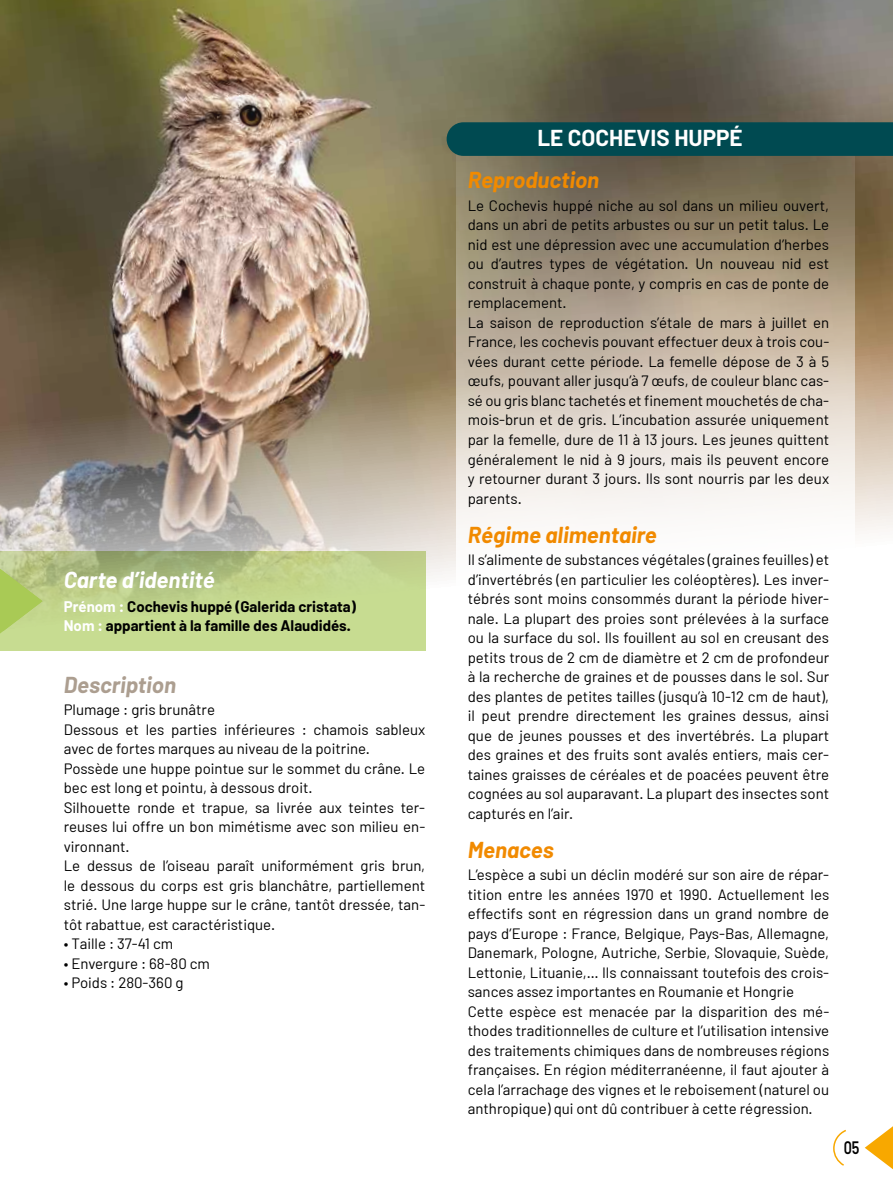
<style>
.page{position:relative;width:893px;height:1191px;background:#fff}
.page>*{position:absolute;margin:0;border:0;box-sizing:border-box;transform-origin:0 0}
.t1{font:italic 700 22.5px "Barlow";color:#f18a00}
.t2{font:700 22.5px "Barlow";color:#fff}
.t3{font:italic 700 22.5px "Barlow";color:#fff}
.t4{font:italic 700 22.5px "Barlow";color:#ac9e90}
.t5{font:600 18px "Barlow";color:#000;scale:.8 1}
.t6{font:15px/19.5px "Barlow";color:#000}
.t7{font:700 15px/19.5px "Barlow";color:#000}
.s1{color:#fff}
</style>
<div class="page">
<img style="left:0;top:0;width:893px;height:651px">
<svg style="left:865px;top:1126px;width:28px;height:43px"></svg>
<svg style="left:833px;top:1129px;width:13px;height:37px"></svg>
<svg style="left:0;top:569px;width:43px;height:64px;background:#b4cc6f"></svg>
<svg style="left:456px;top:111px;width:399px;height:540px"></svg>
<div style="left:447px;top:122px;width:446px;height:34px;background:#004a51"></div>
<h1 class="t3" style="left:64px;top:565px;width:152px">Carte d’identité</h1>
<p class="t7" style="left:64px;top:596px;width:294px"><span class="s1">Prénom :</span> Cochevis huppé (Galerida cristata)<br><span class="s1">Nom :</span> appartient à la famille des Alaudidés.</p>
<h1 class="t4" style="left:64px;top:670px;width:114px">Description</h1>
<p class="t6" style="left:64px;top:699px;width:363px">Plumage : gris brunâtre<br>Dessous et les parties inférieures : chamois sableux avec de fortes marques au niveau de la poitrine.<br>Possède une huppe pointue sur le sommet du crâne. Le bec est long et pointu, à dessous droit.<br>Silhouette ronde et trapue, sa livrée aux teintes ter&shy;reuses lui offre un bon mimétisme avec son milieu en&shy;vironnant.<br>Le dessus de l’oiseau paraît uniformément gris brun, le dessous du corps est gris blanchâtre, partiellement strié. Une large huppe sur le crâne, tantôt dressée, tan&shy;tôt rabattue, est caractéristique.</p>
<p class="t6" style="left:64px;top:933px;width:111px">• Taille : 37-41 cm</p>
<p class="t6" style="left:64px;top:953px;width:148px">• Envergure : 68-80 cm</p>
<p class="t6" style="left:64px;top:972px;width:121px">• Poids : 280-360 g</p>
<h1 class="t2" style="left:537px;top:124px;width:207px">LE COCHEVIS HUPPÉ</h1>
<h1 class="t1" style="left:468px;top:166px;width:133px">Reproduction</h1>
<p class="t6" style="left:468px;top:195px;width:363px">Le Cochevis huppé niche au sol dans un milieu ouvert, dans un abri de petits arbustes ou sur un petit talus. Le nid est une dépression avec une accumulation d’herbes ou d’autres types de végétation. Un nouveau nid est construit à chaque ponte, y compris en cas de ponte de remplacement.<br>La saison de reproduction s’étale de mars à juillet en France, les cochevis pouvant effectuer deux à trois cou&shy;vées durant cette période. La femelle dépose de 3 à 5 œufs, pouvant aller jusqu’à 7 œufs, de couleur blanc cas&shy;sé ou gris blanc tachetés et finement mouchetés de cha&shy;mois-brun et de gris. L’incubation assurée uniquement par la femelle, dure de 11 à 13 jours. Les jeunes quittent généralement le nid à 9 jours, mais ils peuvent encore y retourner durant 3 jours. Ils sont nourris par les deux parents.</p>
<h1 class="t1" style="left:468px;top:520px;width:191px">Régime alimentaire</h1>
<p class="t6" style="left:468px;top:549px;width:363px;text-align:justify">Il s’alimente de substances végétales (graines feuilles) et d’invertébrés (en particulier les coléoptères). Les inver&shy;tébrés sont moins consommés durant la période hiver&shy;nale. La plupart des proies sont prélevées à la surface ou la surface du sol. Ils fouillent au sol en creusant des petits trous de 2 cm de diamètre et 2 cm de profondeur à la recherche de graines et de pousses dans le sol. Sur des plantes de petites tailles (jusqu’à 10-12 cm de haut), il peut prendre directement les graines dessus, ainsi que de jeunes pousses et des invertébrés. La plupart des graines et des fruits sont avalés entiers, mais cer&shy;taines graisses de céréales et de poacées peuvent être cognées au sol auparavant. La plupart des insectes sont capturés en l’air.</p>
<h1 class="t1" style="left:468px;top:835px;width:88px">Menaces</h1>
<p class="t6" style="left:468px;top:864px;width:363px">L’espèce a subi un déclin modéré sur son aire de répar&shy;tition entre les années 1970 et 1990. Actuellement les effectifs sont en régression dans un grand nombre de pays d’Europe : France, Belgique, Pays-Bas, Allemagne, Danemark, Pologne, Autriche, Serbie, Slovaquie, Suède, Lettonie, Lituanie,… Ils connaissant toutefois des crois&shy;sances assez importantes en Roumanie et Hongrie Cette espèce est menacée par la disparition des mé&shy;thodes traditionnelles de culture et l’utilisation intensive des traitements chimiques dans de nombreuses régions françaises. En région méditerranéenne, il faut ajouter à cela l’arrachage des vignes et le reboisement (naturel ou anthropique) qui ont dû contribuer à cette régression.</p>
<p class="t5" style="left:844px;top:1136px;width:21px">05</p>
</div>
